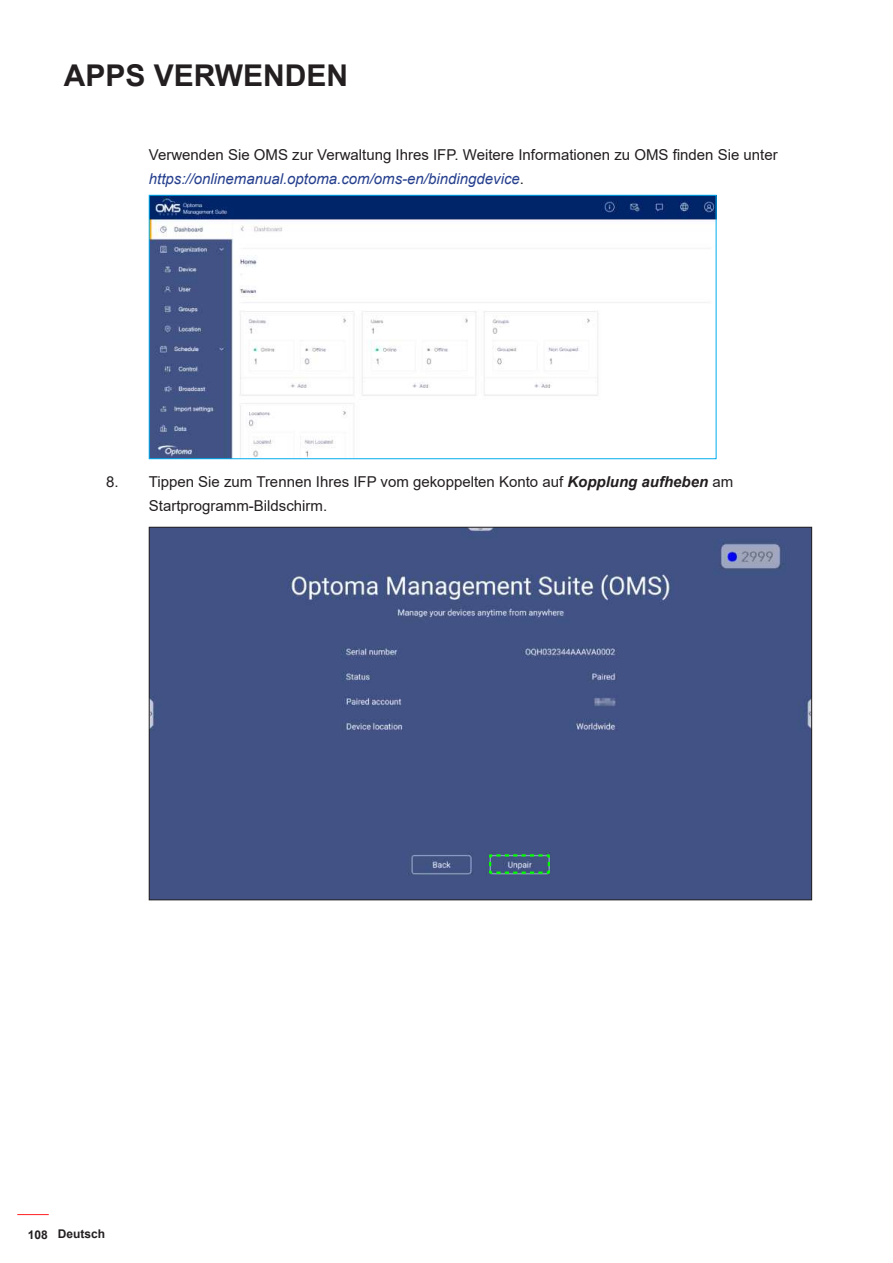
<style>
.page{position:relative;width:893px;height:1263px;background:#fff}
.page>*{position:absolute;margin:0;border:0;box-sizing:border-box;transform-origin:0 0}
.t1{font:700 30px "Arial";color:#231f20}
.t2{font:15px/24px "Arial";color:#231f20}
.t3{font:700 12px "Arial";color:#231f20}
.s1{font-style:italic;color:#253f8e}
.s2{font-weight:700;font-style:italic}
</style>
<div class="page">
<hr style="left:17px;top:1214px;width:32px;height:1px;background:#ff1f20">
<img style="left:151px;top:197px;width:563px;height:260px">
<div style="left:149px;top:195px;width:567px;height:264px;border:1px solid #00aeef"></div>
<div style="left:151px;top:529px;width:659px;height:369px;background:#425285"></div>
<svg style="left:488px;top:853px;width:63px;height:22px"></svg>
<h1 class="t1" style="left:64px;top:64px;width:286px">APPS VERWENDEN</h1>
<p class="t2" style="left:149px;top:142px;width:630px">Verwenden Sie OMS zur Verwaltung Ihres IFP. Weitere Informationen zu OMS 昀椀nden Sie unter <span class="s1">https://onlinemanual.optoma.com/oms-en/bindingdevice</span>.</p>
<p class="t2" style="left:149px;top:472px;width:586px;text-indent:-43px">8. Tippen Sie zum Trennen Ihres IFP vom gekoppelten Konto auf <span class="s2">Kopplung aufheben</span> am<br>Startprogramm-Bildschirm.</p>
<p class="t3" style="left:28px;top:1230px;width:79px">108 Deutsch</p>
</div>
